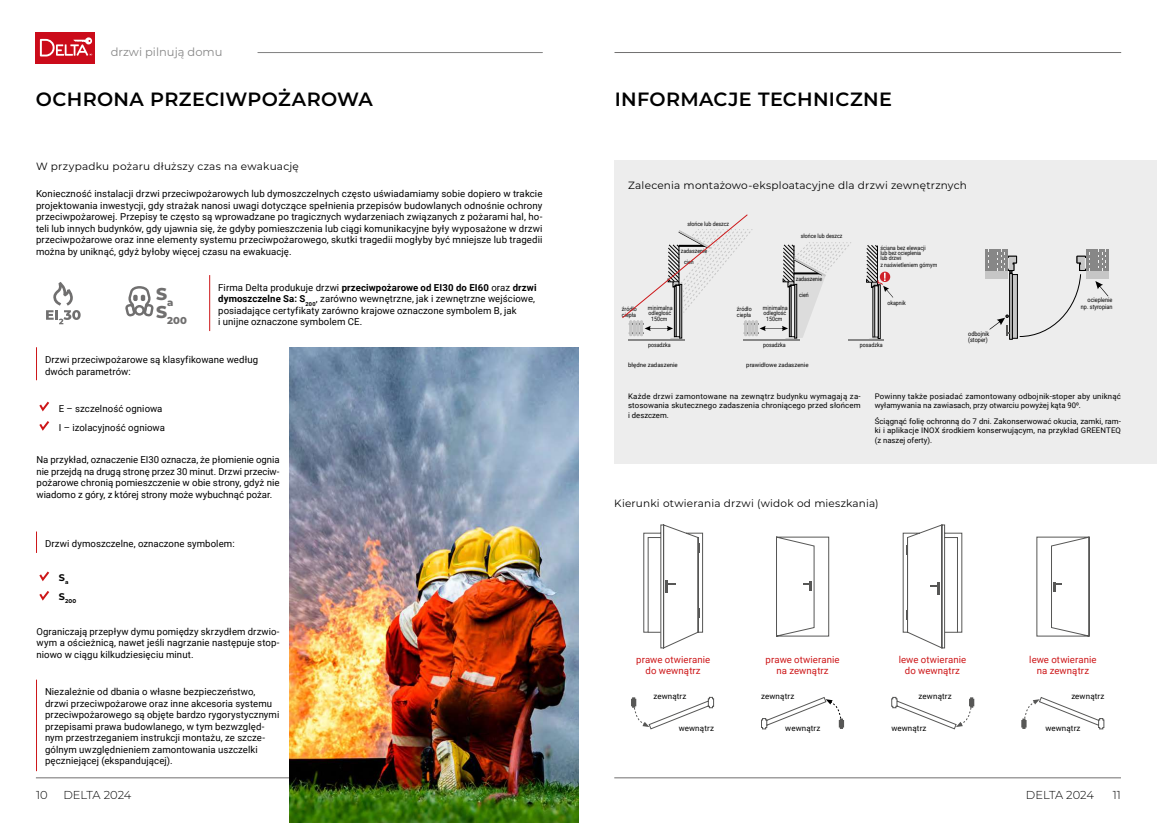
<style>
.page{position:relative;width:1157px;height:823px;background:#fff}
.page>*{position:absolute;margin:0;border:0;box-sizing:border-box;transform-origin:0 0}
.t1{font:600 19.2px "Montserrat";letter-spacing:.02em;color:#000}
.t2{font:800 17.1px "Montserrat";color:#706f6f}
.t3{font:300 11.5px "Montserrat";letter-spacing:-.005em;color:#000}
.t4{font:11.5px "Montserrat";color:#878787}
.t5{font:10.5px "Montserrat";letter-spacing:.02em;color:#000}
.t6{font:800 10px "Montserrat";color:#706f6f}
.t7{font:9.6px/11.5px "Roboto";letter-spacing:.01em;color:#000}
.t8{font:9.6px/11.5px "Roboto";letter-spacing:.005em;color:#cd1719;text-align:center}
.t9{font:700 9.6px "Montserrat";color:#000}
.t10{font:8px "Roboto";letter-spacing:.015em;color:#000}
.t11{font:7.7px/9.6px "Roboto";letter-spacing:.01em;color:#000;text-align:justify}
.t12{font:6.2px/6.7px "Roboto";color:#000;text-align:right;scale:.88 1}
.t13{font:6px/5.4px "Roboto";color:#000;scale:.88 1}
.t14{font:6px "Roboto";color:#000}
.t15{font:700 5.6px "Montserrat";color:#000}
.s1{font-weight:700}
</style>
<div class="page">
<hr style="left:614px;top:777px;width:507px;height:1px;background:#706f6f">
<hr style="left:36px;top:777px;width:506px;height:1px;background:#706f6f">
<hr style="left:614px;top:52px;width:507px;height:1px;background:#706f6f">
<div style="left:35px;top:32px;width:60px;height:31px;background:#cb0b1a"></div>
<svg style="left:40px;top:37px;width:52px;height:20px"></svg>
<hr style="left:258px;top:52px;width:284px;height:1px;background:#878787">
<img style="left:289px;top:347px;width:290px;height:475px">
<hr style="left:36px;top:347px;width:1px;height:33px;background:#cd1719">
<svg style="left:36px;top:531px;width:1px;height:21px"></svg>
<hr style="left:36px;top:679px;width:1px;height:91px;background:#cd1719">
<svg style="left:39px;top:401px;width:11px;height:30px"></svg>
<svg style="left:39px;top:571px;width:11px;height:11px"></svg>
<svg style="left:39px;top:591px;width:11px;height:10px"></svg>
<hr style="left:209px;top:275px;width:1px;height:56px;background:#cd1719">
<svg style="left:46px;top:282px;width:35px;height:42px"></svg>
<svg style="left:125px;top:286px;width:29px;height:30px"></svg>
<div style="left:615px;top:160px;width:542px;height:303px;background:#ededed"></div>
<hr style="left:628px;top:339px;width:57px;height:1px;background:#878787">
<hr style="left:743px;top:339px;width:57px;height:1px;background:#878787">
<div style="left:878px;top:284px;width:2px;height:54px;border:1px solid #000"></div>
<div style="left:874px;top:285px;width:4px;height:52px;border:1px solid #000"></div>
<svg style="left:869px;top:337px;width:9px;height:2px"></svg>
<hr style="left:848px;top:339px;width:35px;height:1px;background:#878787">
<svg style="left:866px;top:245px;width:27px;height:52px"></svg>
<div style="left:1011px;top:274px;width:6px;height:64px;border:1px solid #000"></div>
<div style="left:1009px;top:273px;width:3px;height:66px;border:1px solid #000"></div>
<svg style="left:985px;top:249px;width:123px;height:88px"></svg>
<svg style="left:643px;top:524px;width:60px;height:125px"></svg>
<svg style="left:776px;top:536px;width:53px;height:101px"></svg>
<svg style="left:902px;top:524px;width:60px;height:125px"></svg>
<svg style="left:1036px;top:536px;width:54px;height:101px"></svg>
<svg style="left:631px;top:696px;width:83px;height:33px"></svg>
<svg style="left:761px;top:697px;width:83px;height:32px"></svg>
<svg style="left:891px;top:696px;width:83px;height:33px"></svg>
<svg style="left:1021px;top:697px;width:83px;height:32px"></svg>
<svg style="left:622px;top:214px;width:229px;height:125px"></svg>
<p class="t4" style="left:111px;top:44px;width:113px">drzwi pilnują domu</p>
<h1 class="t1" style="left:36px;top:86px;width:338px">OCHRONA PRZECIWPOŻAROWA</h1>
<p class="t5" style="left:36px;top:159px;width:264px">W przypadku pożaru dłuższy czas na ewakuację</p>
<p class="t7" style="left:36px;top:187px;width:508px;text-align:justify">Konieczność instalacji drzwi przeciwpożarowych lub dymoszczelnych często uświadamiamy sobie dopiero w trakcie projektowania inwestycji, gdy strażak nanosi uwagi dotyczące spełnienia przepisów budowlanych odnośnie ochrony przeciwpożarowej. Przepisy te często są wprowadzane po tragicznych wydarzeniach związanych z pożarami hal, ho&shy;teli lub innych budynków, gdy ujawnia się, że gdyby pomieszczenia lub ciągi komunikacyjne były wyposażone w drzwi przeciwpożarowe oraz inne elementy systemu przeciwpożarowego, skutki tragedii mogłyby być mniejsze lub tragedii można by uniknąć, gdyż byłoby więcej czasu na ewakuację.</p>
<h2 class="t2" style="left:156px;top:281px;width:19px">S<sub>a</sub></h2>
<p class="t6" style="left:156px;top:313px;width:32px"><sup>S</sup>200</p>
<p class="t7" style="left:218px;top:281px;width:320px">Firma Delta produkuje drzwi <span class="s1">przeciwpożarowe od EI30 do EI60</span> oraz <span class="s1">drzwi dymoszczelne Sa: S</span><sub>200</sub>, zarówno wewnętrzne, jak i zewnętrzne wejściowe, posiadające certyfikaty zarówno krajowe oznaczone symbolem B, jak<br>i unijne oznaczone symbolem CE.</p>
<p class="t7" style="left:45px;top:353px;width:215px">Drzwi przeciwpożarowe są klasyfikowane według dwóch parametrów:</p>
<p class="t7" style="left:59px;top:398px;width:108px;line-height:19.3px">E – szczelność ogniowa<br>I – izolacyjność ogniowa</p>
<p class="t7" style="left:36px;top:453px;width:244px;text-align:justify">Na przykład, oznaczenie EI30 oznacza, że płomienie ognia nie przejdą na drugą stronę przez 30 minut. Drzwi przeciw&shy;pożarowe chronią pomieszczenie w obie strony, gdyż nie wiadomo z góry, z której strony może wybuchnąć pożar.</p>
<p class="t7" style="left:45px;top:537px;width:191px">Drzwi dymoszczelne, oznaczone symbolem:</p>
<p class="t9" style="left:59px;top:570px;width:11px">S<sub>a</sub></p>
<p class="t15" style="left:59px;top:597px;width:19px"><sup>S</sup>200</p>
<p class="t7" style="left:36px;top:625px;width:244px;text-align:justify">Ograniczają przepływ dymu pomiędzy skrzydłem drzwio&shy;wym a ościeżnicą, nawet jeśli nagrzanie następuje stop&shy;niowo w ciągu kilkudziesięciu minut.</p>
<p class="t7" style="left:45px;top:685px;width:236px">Niezależnie od dbania o własne bezpieczeństwo, drzwi przeciwpożarowe oraz inne akcesoria systemu przeciwpożarowego są objęte bardzo rygorystycznymi przepisami prawa budowlanego, w tym bezwzględ&shy;nym przestrzeganiem instrukcji montażu, ze szcze&shy;gólnym uwzględnieniem zamontowania uszczelki pęczniejącej (ekspandującej).</p>
<h1 class="t1" style="left:615px;top:86px;width:279px">INFORMACJE TECHNICZNE</h1>
<p class="t5" style="left:628px;top:178px;width:340px">Zalecenia montażowo-eksploatacyjne dla drzwi zewnętrznych</p>
<p class="t13" style="left:687px;top:221px;width:49px">słońce lub deszcz</p>
<p class="t13" style="left:684px;top:245px;width:28px;line-height:11px;text-indent:-3px">zadaszenie cień</p>
<p class="t13" style="left:622px;top:305px;width:18px;line-height:6.3px">źródło ciepła</p>
<p class="t13" style="left:648px;top:304px;width:29px;text-align:center">minimalna odległość<br>150cm</p>
<p class="t13" style="left:648px;top:342px;width:27px">posadzka</p>
<p class="t13" style="left:737px;top:305px;width:18px;line-height:6.3px">źródło ciepła</p>
<p class="t13" style="left:763px;top:304px;width:29px;text-align:center">minimalna odległość<br>150cm</p>
<p class="t13" style="left:763px;top:342px;width:27px">posadzka</p>
<p class="t13" style="left:800px;top:233px;width:49px">słońce lub deszcz</p>
<p class="t13" style="left:795px;top:275px;width:32px">zadaszenie</p>
<p class="t13" style="left:799px;top:292px;width:13px">cień</p>
<p class="t14" style="left:628px;top:360px;width:51px">błędne zadaszenie</p>
<p class="t14" style="left:746px;top:360px;width:64px">prawidłowe zadaszenie</p>
<p class="t13" style="left:880px;top:244px;width:53px">ściana bez elewacji lub bez ocieplenia lub drzwi</p>
<p class="t13" style="left:880px;top:261px;width:66px">z naświetleniem górnym</p>
<p class="t13" style="left:887px;top:299px;width:22px">okapnik</p>
<p class="t13" style="left:860px;top:342px;width:27px">posadzka</p>
<p class="t12" style="left:968px;top:330px;width:25px;text-align:left">odbojnik (stoper)</p>
<p class="t12" style="left:1080px;top:296px;width:38px">ocieplenie np. styropian</p>
<p class="t11" style="left:628px;top:391px;width:234px">Każde drzwi zamontowane na zewnątrz budynku wymagają za&shy;stosowania skutecznego zadaszenia chroniącego przed słońcem i deszczem.</p>
<p class="t11" style="left:874px;top:391px;width:248px">Powinny także posiadać zamontowany odbojnik-stoper aby uniknąć wyłamywania na zawiasach, przy otwarciu powyżej kąta 900.</p>
<p class="t11" style="left:874px;top:415px;width:248px">Ściągnąć folię ochronną do 7 dni. Zakonserwować okucia, zamki, ram&shy;ki i aplikacje INOX środkiem konserwującym, na przykład GREENTEQ (z naszej oferty).</p>
<p class="t5" style="left:614px;top:495px;width:266px">Kierunki otwierania drzwi (widok od mieszkania)</p>
<p class="t8" style="left:636px;top:652px;width:75px">prawe otwieranie do wewnątrz</p>
<p class="t8" style="left:898px;top:652px;width:69px">lewe otwieranie do wewnątrz</p>
<p class="t8" style="left:765px;top:652px;width:75px">prawe otwieranie na zewnątrz</p>
<p class="t8" style="left:1029px;top:652px;width:69px">lewe otwieranie na zewnątrz</p>
<p class="t10" style="left:653px;top:690px;width:35px">zewnątrz</p>
<p class="t10" style="left:678px;top:722px;width:37px">wewnątrz</p>
<p class="t10" style="left:761px;top:690px;width:35px">zewnątrz</p>
<p class="t10" style="left:785px;top:722px;width:37px">wewnątrz</p>
<p class="t10" style="left:918px;top:690px;width:35px">zewnątrz</p>
<p class="t10" style="left:891px;top:722px;width:37px">wewnątrz</p>
<p class="t10" style="left:1071px;top:690px;width:35px">zewnątrz</p>
<p class="t10" style="left:1045px;top:722px;width:37px">wewnątrz</p>
<p class="t3" style="left:36px;top:786px;width:13px">10</p>
<p class="t3" style="left:63px;top:786px;width:69px">DELTA 2024</p>
<p class="t3" style="left:1026px;top:786px;width:69px">DELTA 2024</p>
<p class="t3" style="left:1112px;top:786px;width:10px">11</p>
</div>
